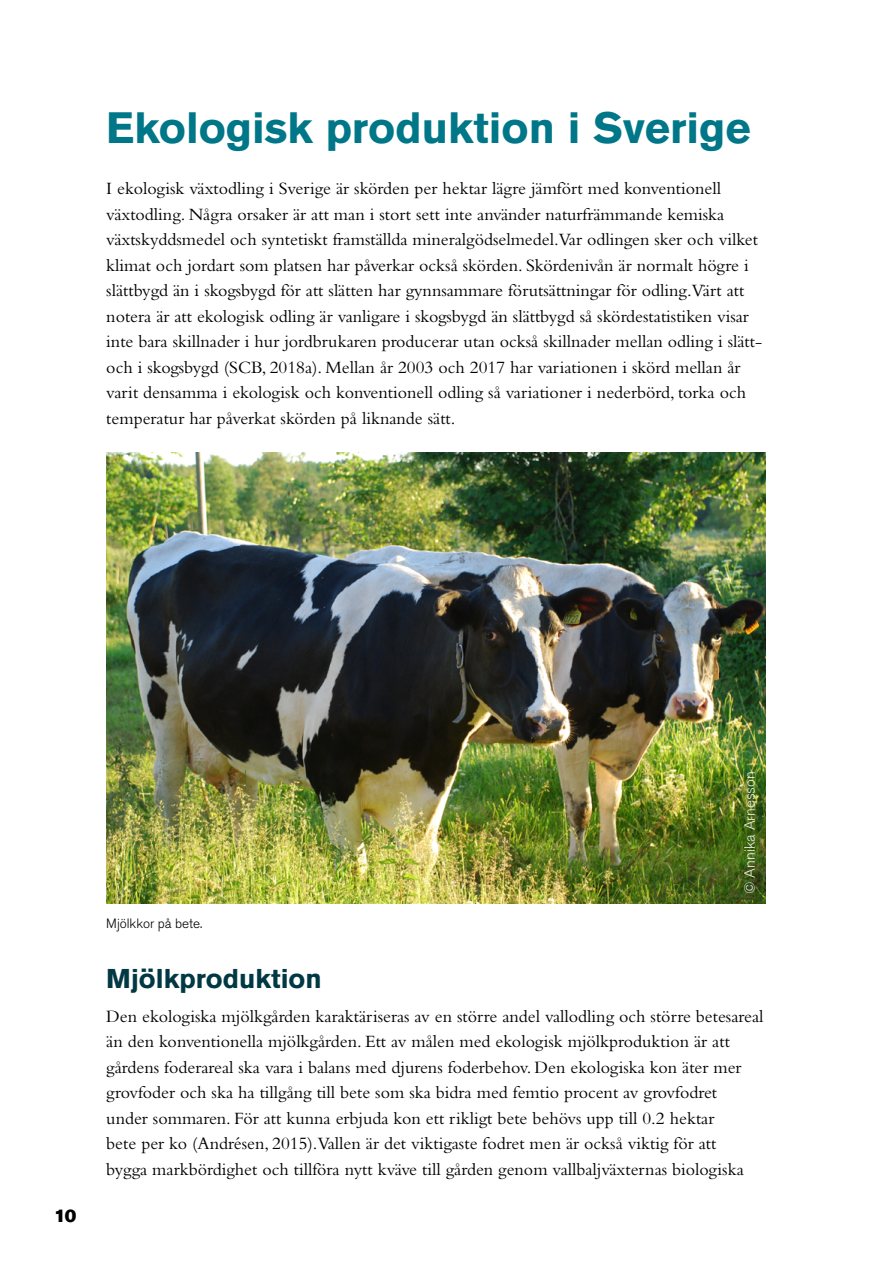
<style>
.page{position:relative;width:893px;height:1263px;background:#fff}
.page>*{position:absolute;margin:0;border:0;box-sizing:border-box;transform-origin:0 0}
.t1{font:700 43.5px "Akzidenz Grotesk Std";color:#078}
.t2{font:700 27px "Akzidenz Grotesk Std";color:#003843}
.t3{font:18px/25.5px "Bembo Std";color:#000}
.t4{font:18px "Akzidenz Grotesk Std Super";color:#000}
.t5{font:300 15px "Akzidenz Grotesk Std";color:#fff}
.t6{font:300 13.5px "Akzidenz Grotesk Std";color:#000}
</style>
<div class="page">
<img style="left:106px;top:453px;width:659px;height:451px">
<h1 class="t1" style="left:106px;top:103px;width:646px">Ekologisk produktion i Sverige</h1>
<p class="t3" style="left:106px;top:175px;width:657px">I ekologisk växtodling i Sverige är skörden per hektar lägre jämfört med konventionell växtodling. Några orsaker är att man i stort sett inte använder naturfrämmande kemiska växtskyddsmedel och syntetiskt framställda mineralgödselmedel.Var odlingen sker och vilket klimat och jordart som platsen har påverkar också skörden. Skördenivån är normalt högre i slättbygd än i skogsbygd för att slätten har gynnsammare förutsättningar för odling.Värt att notera är att ekologisk odling är vanligare i skogsbygd än slättbygd så skördestatistiken visar inte bara skillnader i hur jordbrukaren producerar utan också skillnader mellan odling i slätt&shy;och i skogsbygd (SCB, 2018a). Mellan år 2003 och 2017 har variationen i skörd mellan år varit densamma i ekologisk och konventionell odling så variationer i nederbörd, torka och temperatur har påverkat skörden på liknande sätt.</p>
<p class="t4" style="left:54px;top:1206px;width:24px">10</p>
<p class="t6" style="left:106px;top:916px;width:98px">Mjölkkor på bete.</p>
<p class="t5" style="left:741px;top:894px;width:125px;rotate:-90deg">© Annika Arnesson</p>
<h2 class="t2" style="left:106px;top:963px;width:217px">Mjölkproduktion</h2>
<p class="t3" style="left:106px;top:1003px;width:659px">Den ekologiska mjölkgården karaktäriseras av en större andel vallodling och större betesareal än den konventionella mjölkgården. Ett av målen med ekologisk mjölkproduktion är att gårdens foderareal ska vara i balans med djurens foderbehov. Den ekologiska kon äter mer grovfoder och ska ha tillgång till bete som ska bidra med femtio procent av grovfodret<br>under sommaren. För att kunna erbjuda kon ett rikligt bete behövs upp till 0.2 hektar<br>bete per ko (Andrésen, 2015).Vallen är det viktigaste fodret men är också viktig för att<br>bygga markbördighet och tillföra nytt kväve till gården genom vallbaljväxternas biologiska</p>
</div>
